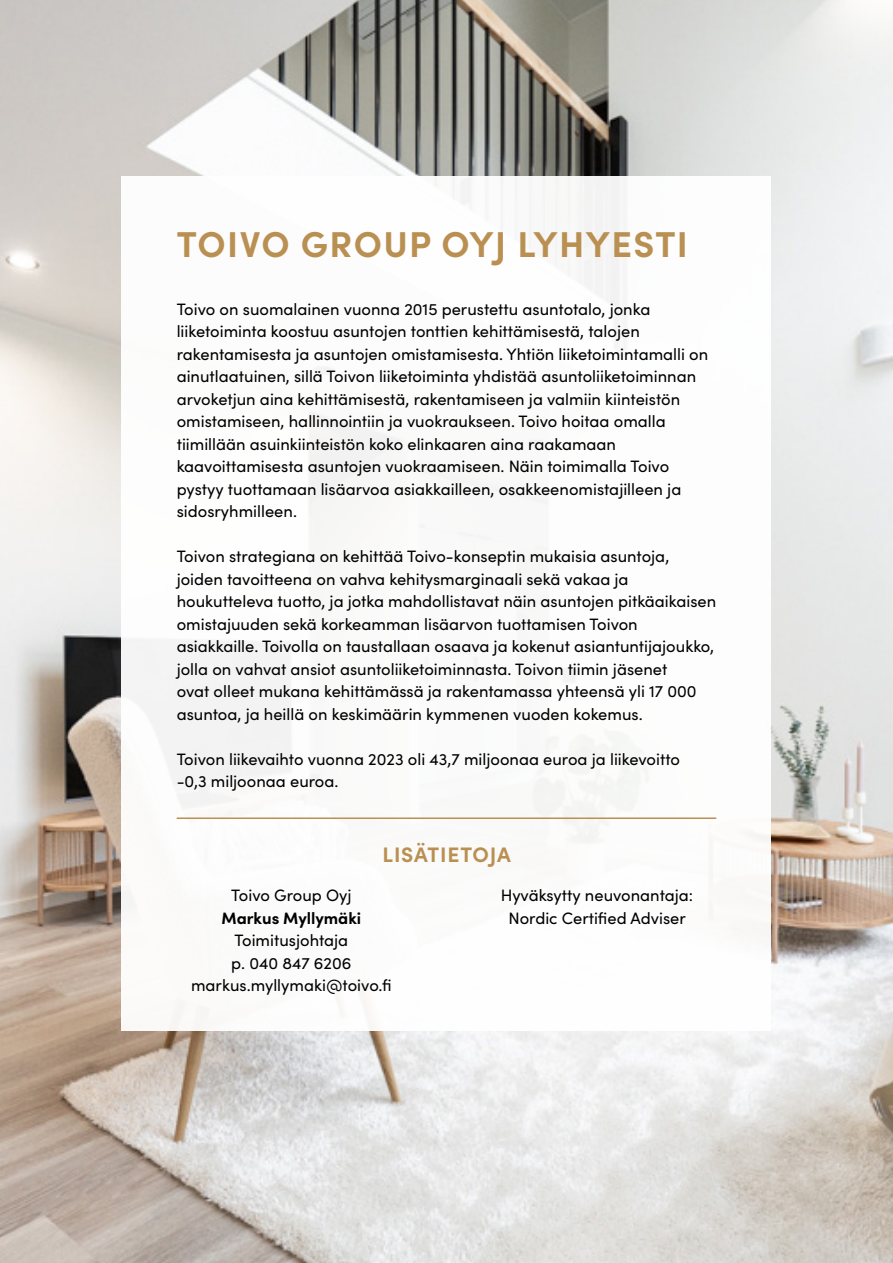
<style>
.page{position:relative;width:893px;height:1263px;background:#fff}
.page>*{position:absolute;margin:0;border:0;box-sizing:border-box;transform-origin:0 0}
.alaotsikko{font:700 36px "Sofia Pro";letter-spacing:.04em;color:#b99051}
.alaotsikko-2{font:700 21px "Sofia Pro";letter-spacing:.04em;color:#b99051}
.leipis{font:16.5px/22.5px "Sofia Pro";color:#000}
.leipis-2{font:700 16.5px "Sofia Pro";color:#000}
</style>
<div class="page">
<img style="left:0;top:0;width:893px;height:1263px">
<div style="left:122px;top:176px;width:649px;height:855px;background:#fff"></div>
<hr style="left:177px;top:817px;width:539px;height:2px;background:#b99051">
<p class="alaotsikko" style="left:177px;top:216px;width:513px">TOIVO GROUP OYJ LYHYESTI</p>
<p class="leipis" style="left:177px;top:297px;width:533px">Toivo on suomalainen vuonna 2015 perustettu asuntotalo, jonka liiketoiminta koostuu asuntojen tonttien kehittämisestä, talojen rakentamisesta ja asuntojen omistamisesta. Yhtiön liiketoimintamalli on ainutlaatuinen, sillä Toivon liiketoiminta yhdistää asuntoliiketoiminnan arvoketjun aina kehittämisestä, rakentamiseen ja valmiin kiinteistön omistamiseen, hallinnointiin ja vuokraukseen. Toivo hoitaa omalla tiimillään asuinkiinteistön koko elinkaaren aina raakamaan kaavoittamisesta asuntojen vuokraamiseen. Näin toimimalla Toivo pystyy tuottamaan lisäarvoa asiakkailleen, osakkeenomistajilleen ja sidosryhmilleen.</p>
<p class="leipis" style="left:177px;top:544px;width:541px">Toivon strategiana on kehittää Toivo-konseptin mukaisia asuntoja, joiden tavoitteena on vahva kehitysmarginaali sekä vakaa ja houkutteleva tuotto, ja jotka mahdollistavat näin asuntojen pitkäaikaisen omistajuuden sekä korkeamman lisäarvon tuottamisen Toivon asiakkaille. Toivolla on taustallaan osaava ja kokenut asiantuntijajoukko, jolla on vahvat ansiot asuntoliiketoiminnasta. Toivon tiimin jäsenet<br>ovat olleet mukana kehittämässä ja rakentamassa yhteensä yli 17 000 asuntoa, ja heillä on keskimäärin kymmenen vuoden kokemus.</p>
<p class="leipis" style="left:177px;top:747px;width:505px">Toivon liikevaihto vuonna 2023 oli 43,7 miljoonaa euroa ja liikevoitto -0,3 miljoonaa euroa.</p>
<p class="alaotsikko-2" style="left:383px;top:838px;width:130px">LISÄTIETOJA</p>
<p class="leipis" style="left:231px;top:883px;width:122px">Toivo Group Oyj</p>
<p class="leipis-2" style="left:222px;top:905px;width:141px">Markus Myllymäki</p>
<p class="leipis" style="left:235px;top:928px;width:115px">Toimitusjohtaja</p>
<p class="leipis" style="left:231px;top:951px;width:122px">p. 040 847 6206</p>
<p class="leipis" style="left:191px;top:973px;width:202px">markus.myllymaki@toivo.fi</p>
<p class="leipis" style="left:501px;top:883px;width:194px">Hyväksytty neuvonantaja:</p>
<p class="leipis" style="left:508px;top:906px;width:179px">Nordic Certified Adviser</p>
</div>
